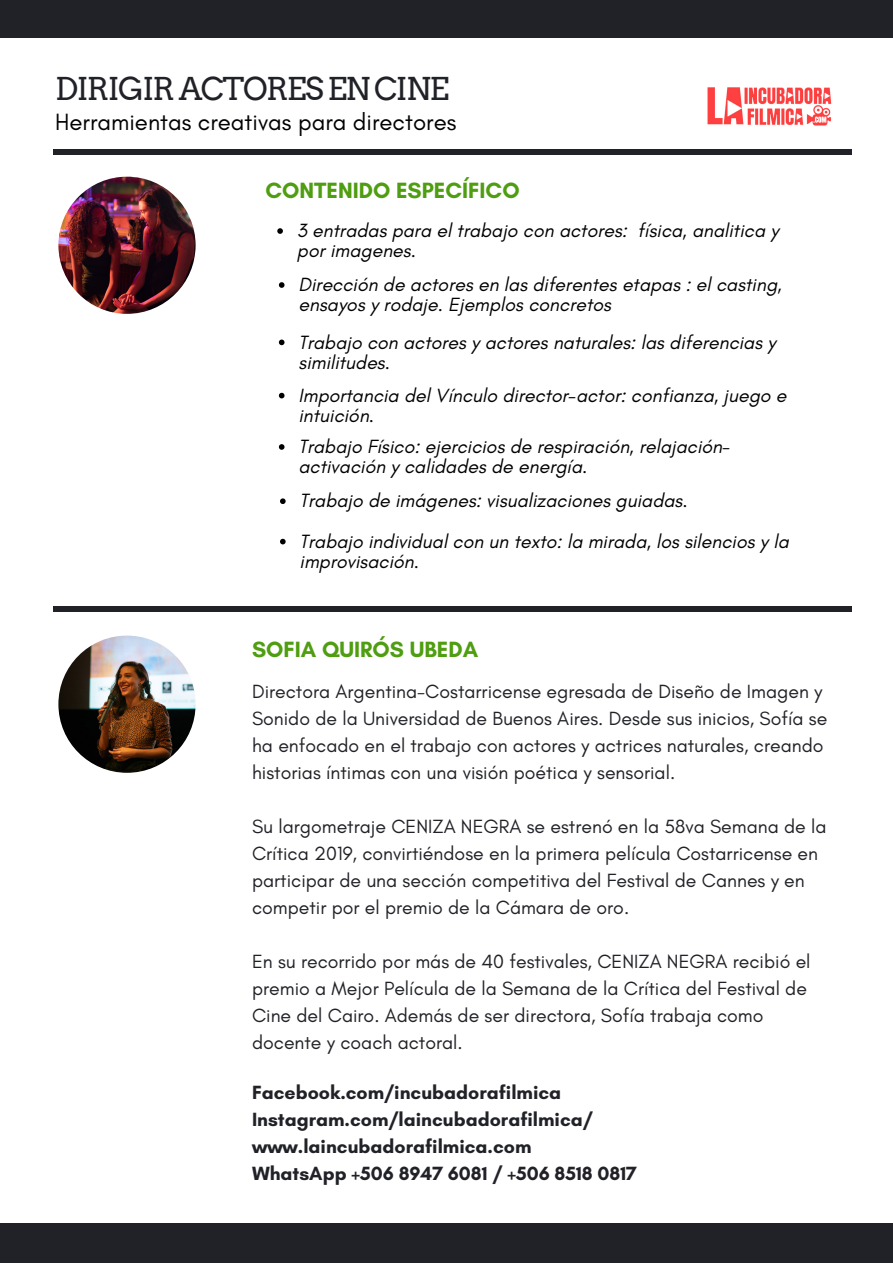
<style>
.page{position:relative;width:893px;height:1264px;background:#fff}
.page>*{position:absolute;margin:0;border:0;box-sizing:border-box;transform-origin:0 0}
.t1{font:31.5px "Arvo";letter-spacing:-.05em;color:#212227}
.t2{font:24px "Glacial Indifference";color:#000}
.t3{font:700 22.5px "Glacial Indifference";color:#4f9d11}
.t4{font:19.5px/27px "Glacial Indifference";color:#212227}
.t5{font:italic 19.5px/20.2px "Glacial Indifference";color:#000}
.t6{font:700 19.5px "Glacial Indifference";color:#212227}
</style>
<div class="page">
<div style="left:53px;top:606px;width:798px;height:6px;background:#212227"></div>
<img style="left:58px;top:177px;width:137px;height:137px;border-radius:50%">
<img style="left:58px;top:635px;width:137px;height:137px;border-radius:50%">
<div style="left:0;top:1223px;width:892px;height:39px;background:#212227"></div>
<img style="left:707px;top:87px;width:125px;height:39px">
<div style="left:0;top:0;width:892px;height:38px;background:#212227"></div>
<svg style="left:277px;top:228px;width:6px;height:6px"></svg>
<svg style="left:279px;top:282px;width:5px;height:6px"></svg>
<svg style="left:279px;top:339px;width:5px;height:6px"></svg>
<svg style="left:279px;top:393px;width:5px;height:5px"></svg>
<svg style="left:279px;top:444px;width:5px;height:6px"></svg>
<svg style="left:280px;top:498px;width:5px;height:6px"></svg>
<svg style="left:280px;top:539px;width:5px;height:5px"></svg>
<div style="left:53px;top:149px;width:798px;height:6px;background:#212227"></div>
<p class="t1" style="left:55px;top:70px;width:395px">DIRIGIR ACTORES EN CINE</p>
<p class="t2" style="left:55px;top:107px;width:403px">Herramientas creativas para directores</p>
<p class="t3" style="left:265px;top:176px;width:256px">CONTENIDO ESPECÍFICO</p>
<p class="t5" style="left:297px;top:220px;width:483px">3 entradas para el trabajo con actores: física, analitica y por imagenes.</p>
<p class="t5" style="left:298px;top:274px;width:484px">Dirección de actores en las diferentes etapas : el casting, ensayos y rodaje. Ejemplos concretos</p>
<p class="t5" style="left:298px;top:331px;width:478px">Trabajo con actores y actores naturales: las diferencias y similitudes.</p>
<p class="t5" style="left:298px;top:385px;width:489px">Importancia del Vínculo director-actor: confianza, juego e intuición.</p>
<p class="t5" style="left:298px;top:436px;width:433px">Trabajo Físico: ejercicios de respiración, relajación&shy;activación y calidades de energía.</p>
<p class="t5" style="left:299px;top:490px;width:389px">Trabajo de imágenes: visualizaciones guiadas.</p>
<p class="t5" style="left:299px;top:531px;width:490px">Trabajo individual con un texto: la mirada, los silencios y la improvisación.</p>
<p class="t3" style="left:252px;top:635px;width:228px">SOFIA QUIRÓS UBEDA</p>
<p class="t4" style="left:252px;top:677px;width:576px">Directora Argentina-Costarricense egresada de Diseño de Imagen y Sonido de la Universidad de Buenos Aires. Desde sus inicios, Sofía se ha enfocado en el trabajo con actores y actrices naturales, creando historias íntimas con una visión poética y sensorial.</p>
<p class="t4" style="left:252px;top:812px;width:576px">Su largometraje CENIZA NEGRA se estrenó en la 58va Semana de la Crítica 2019, convirtiéndose en la primera película Costarricense en participar de una sección competitiva del Festival de Cannes y en competir por el premio de la Cámara de oro.</p>
<p class="t4" style="left:252px;top:947px;width:560px">En su recorrido por más de 40 festivales, CENIZA NEGRA recibió el premio a Mejor Película de la Semana de la Crítica del Festival de Cine del Cairo. Además de ser directora, Sofía trabaja como docente y coach actoral.</p>
<p class="t6" style="left:252px;top:1080px;width:311px">Facebook.com/incubadorafilmica</p>
<p class="t6" style="left:252px;top:1107px;width:342px">Instagram.com/laincubadorafilmica/</p>
<p class="t6" style="left:252px;top:1134px;width:281px">www.laincubadorafilmica.com</p>
<p class="t6" style="left:252px;top:1161px;width:386px">WhatsApp +506 8947 6081 / +506 8518 0817</p>
</div>
